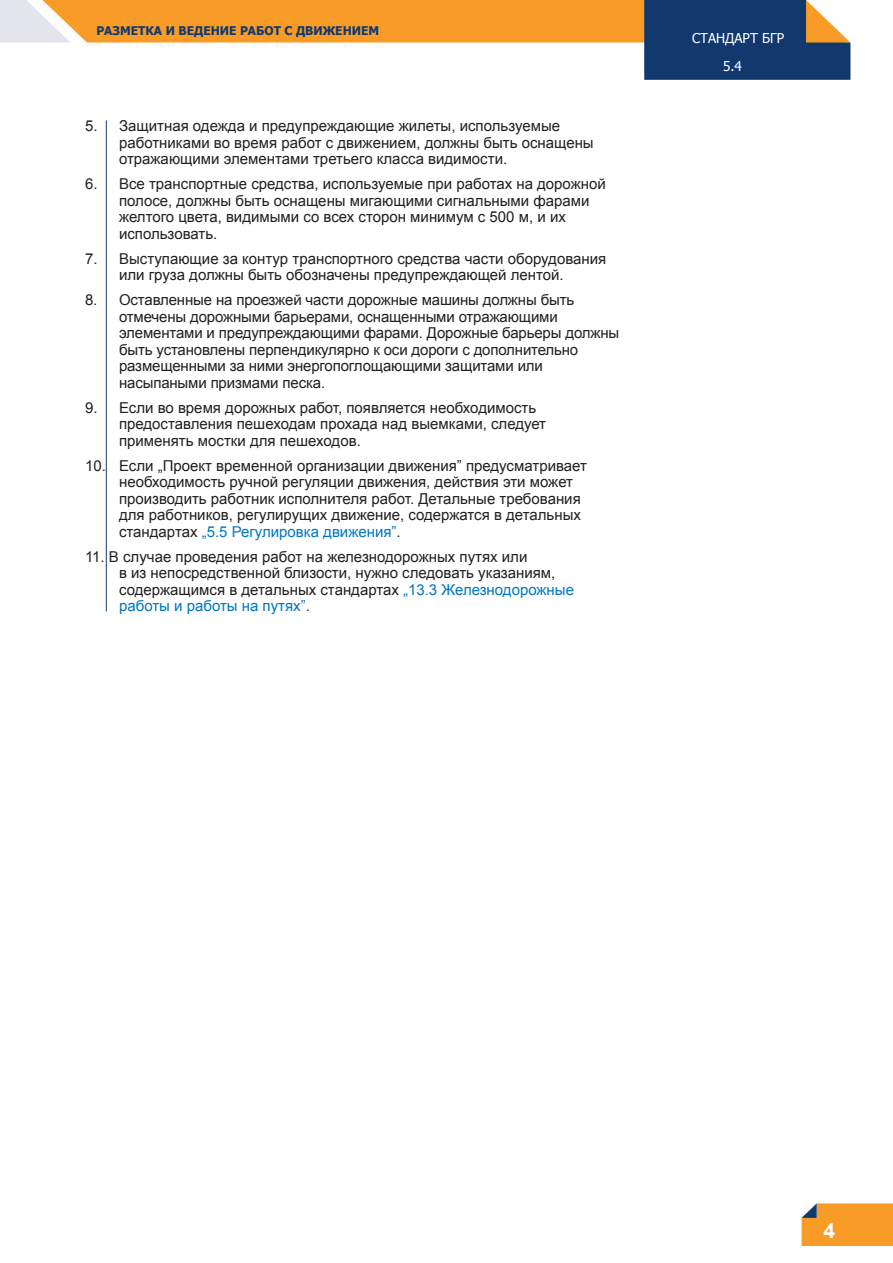
<style>
.page{position:relative;width:893px;height:1263px;background:#fff}
.page>*{position:absolute;margin:0;border:0;box-sizing:border-box;transform-origin:0 0}
.tekst{font:700 21px "Arial";color:#fff}
.Tekst_numerowany{font:15px/16.5px "Arial";color:#231f20}
.t1{font:13.5px "Tahoma";color:#fff}
.t2{font:700 12px "Tahoma";color:#11396e}
.s1{color:#0077c0}
</style>
<div class="page">
<svg style="left:801px;top:1203px;width:92px;height:43px;background:#f19d32"></svg>
<svg style="left:0;top:0;width:850px;height:80px"></svg>
<hr style="left:106px;top:120px;width:1px;height:491px;background:#11396e">
<p class="t2" style="left:96px;top:23px;width:284px">РАЗМЕТКА И ВЕДЕНИЕ РАБОТ С ДВИЖЕНИЕМ</p>
<p class="Tekst_numerowany" style="left:119px;top:118px;width:476px;text-indent:-34px">5. Защитная одежда и предупреждающие жилеты, используемые работниками во время работ с движением, должны быть оснащены отражающими элементами третьего класса видимости.</p>
<p class="Tekst_numerowany" style="left:119px;top:176px;width:488px;text-indent:-34px">6. Все транспортные средства, используемые при работах на дорожной полосе, должны быть оснащены мигающими сигнальными фарами желтого цвета, видимыми со всех сторон минимум с 500 м, и их использовать.</p>
<p class="Tekst_numerowany" style="left:85px;top:250px;width:523px;text-align:center">7. Выступающие за контур транспортного средства части оборудования или груза должны быть обозначены предупреждающей лентой.</p>
<p class="Tekst_numerowany" style="left:119px;top:292px;width:502px;text-indent:-34px">8. Оставленные на проезжей части дорожные машины должны быть отмечены дорожными барьерами, оснащенными отражающими элементами и предупреждающими фарами. Дорожные барьеры должны быть установлены перпендикулярно к оси дороги с дополнительно размещенными за ними энергопоглощающими защитами или насыпаными призмами песка.</p>
<p class="Tekst_numerowany" style="left:119px;top:399px;width:429px;text-indent:-34px">9. Если во время дорожных работ, появляется необходимость предоставления пешеходам прохада над выемками, следует применять мостки для пешеходов.</p>
<p class="Tekst_numerowany" style="left:119px;top:457px;width:469px;text-indent:-34px">10. Если „Проект временной организации движения” предусматривает необходимость ручной регуляции движения, действия эти может производить работник исполнителя работ. Детальные требования для работников, регулирущих движение, содержатся в детальных стандартах <span class="s1">„5.5 Регулировка движения”</span>.</p>
<p class="Tekst_numerowany" style="left:119px;top:548px;width:456px;text-indent:-34px">11. В случае проведения работ на железнодорожных путях или<br>в из непосредственной близости, нужно следовать указаниям, содержащимся в детальных стандартах <span class="s1">„13.3 Железнодорожные работы и работы на путях”</span>.</p>
<p class="t1" style="left:692px;top:29px;width:94px">СТАНДАРТ БГР</p>
<p class="t1" style="left:723px;top:57px;width:20px">5.4</p>
<p class="tekst" style="left:823px;top:1217px;width:13px">4</p>
</div>
